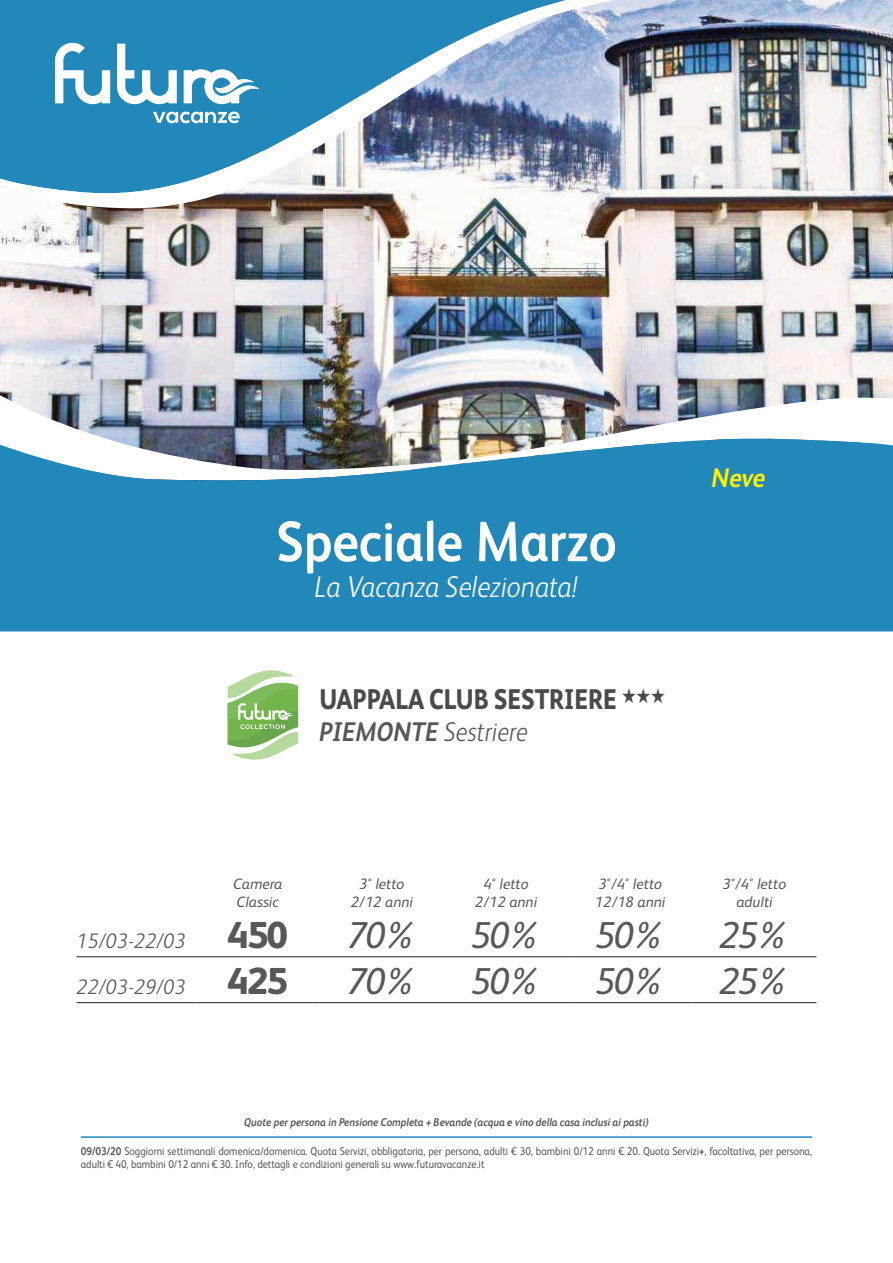
<style>
.page{position:relative;width:893px;height:1263px;background:#fff}
.page>*{position:absolute;margin:0;border:0;box-sizing:border-box;transform-origin:0 0}
.t1{font:700 57px "FS Albert";color:#fff;scale:.9 1}
.t2{font:italic 37.5px "FS Albert";letter-spacing:-.05em;color:#57585a}
.t3{font:italic 300 30px "FS Albert";color:#fff;scale:.9 1}
.t4{font:800 28.5px "FS Albert";color:#494a4b;scale:.85 1}
.t5{font:italic 300 27px "FS Albert";color:#57585a;scale:.9 1}
.t6{font:italic 700 27px "FS Albert";color:#fff101;scale:.9 1}
.t7{font:italic 300 21px "FS Albert";color:#57585a}
.t8{font:italic 15px/18px "FS Albert";color:#57585a;text-align:center}
.t9{font:11.25px/13.5px "FS Albert";color:#57585a;scale:.9 1}
.t10{font:italic 700 11.25px "FS Albert";color:#57585a;scale:.9 1}
.s1{font-weight:700}
.s2{font-weight:800;font-style:normal;font-size:37.5px}
</style>
<div class="page">
<img style="left:0;top:210px;width:893px;height:179px">
<img style="left:0;top:389px;width:893px;height:48px">
<svg style="left:0;top:437px;width:893px;height:194px;background:#328db8"></svg>
<img style="left:0;top:0;width:893px;height:210px">
<svg style="left:228px;top:670px;width:70px;height:90px"></svg>
<hr style="left:77px;top:956px;width:119px;height:1px;background:#231f20">
<hr style="left:196px;top:956px;width:124px;height:1px;background:#231f20">
<hr style="left:320px;top:956px;width:124px;height:1px;background:#231f20">
<hr style="left:444px;top:956px;width:124px;height:1px;background:#231f20">
<hr style="left:568px;top:956px;width:124px;height:1px;background:#231f20">
<hr style="left:692px;top:956px;width:124px;height:1px;background:#231f20">
<hr style="left:77px;top:1002px;width:119px;height:1px;background:#231f20">
<hr style="left:196px;top:1002px;width:124px;height:1px;background:#231f20">
<hr style="left:320px;top:1002px;width:124px;height:1px;background:#231f20">
<hr style="left:444px;top:1002px;width:124px;height:1px;background:#231f20">
<hr style="left:568px;top:1002px;width:124px;height:1px;background:#231f20">
<hr style="left:692px;top:1002px;width:124px;height:1px;background:#231f20">
<hr style="left:81px;top:1136px;width:731px;height:2px;background:#2188b9">
<svg style="left:55px;top:43px;width:204px;height:80px"></svg>
<h1 class="t1" style="left:276px;top:509px;width:380px">Speciale Marzo</h1>
<h3 class="t3" style="left:315px;top:570px;width:294px">La Vacanza Selezionata!</h3>
<h3 class="t4" style="left:319px;top:682px;width:409px">UAPPALA CLUB SESTRIERE ★★★</h3>
<h3 class="t5" style="left:319px;top:716px;width:233px"><span class="s1">Piemonte</span> Sestriere</h3>
<h3 class="t6" style="left:712px;top:462px;width:61px">Neve</h3>
<h3 class="t8" style="left:234px;top:874px;width:50px;text-align:left">Camera<br>Classic</h3>
<h3 class="t8" style="left:351px;top:874px;width:63px">3° letto<br>2/12 anni</h3>
<h3 class="t8" style="left:475px;top:874px;width:63px">4° letto<br>2/12 anni</h3>
<h3 class="t8" style="left:595px;top:874px;width:72px;text-align:left">3°/4° letto<br>12/18 anni</h3>
<h3 class="t8" style="left:723px;top:874px;width:65px">3°/4° letto adulti</h3>
<h3 class="t7" style="left:77px;top:929px;width:213px">15/03-22/03 <span class="s2">450</span></h3>
<h2 class="t2" style="left:347px;top:914px;width:71px">70%</h2>
<h2 class="t2" style="left:471px;top:914px;width:71px">50%</h2>
<h2 class="t2" style="left:595px;top:914px;width:71px">50%</h2>
<h2 class="t2" style="left:720px;top:914px;width:71px">25%</h2>
<h3 class="t7" style="left:77px;top:975px;width:213px">22/03-29/03 <span class="s2">425</span></h3>
<h2 class="t2" style="left:347px;top:960px;width:71px">70%</h2>
<h2 class="t2" style="left:471px;top:960px;width:71px">50%</h2>
<h2 class="t2" style="left:595px;top:960px;width:71px">50%</h2>
<h2 class="t2" style="left:720px;top:960px;width:71px">25%</h2>
<p class="t10" style="left:244px;top:1115px;width:451px">Quote per persona in Pensione Completa + Bevande (acqua e vino della casa inclusi ai pasti)</p>
<p class="t9" style="left:81px;top:1144px;width:814px"><span class="s1">09/03/20</span> Soggiorni settimanali domenica/domenica. Quota Servizi, obbligatoria, per persona, adulti € 30, bambini 0/12 anni € 20. Quota Servizi<span class="s1">+</span>, facoltativa, per persona, adulti € 40, bambini 0/12 anni € 30. Info, dettagli e condizioni generali su www.futuravacanze.it</p>
</div>
